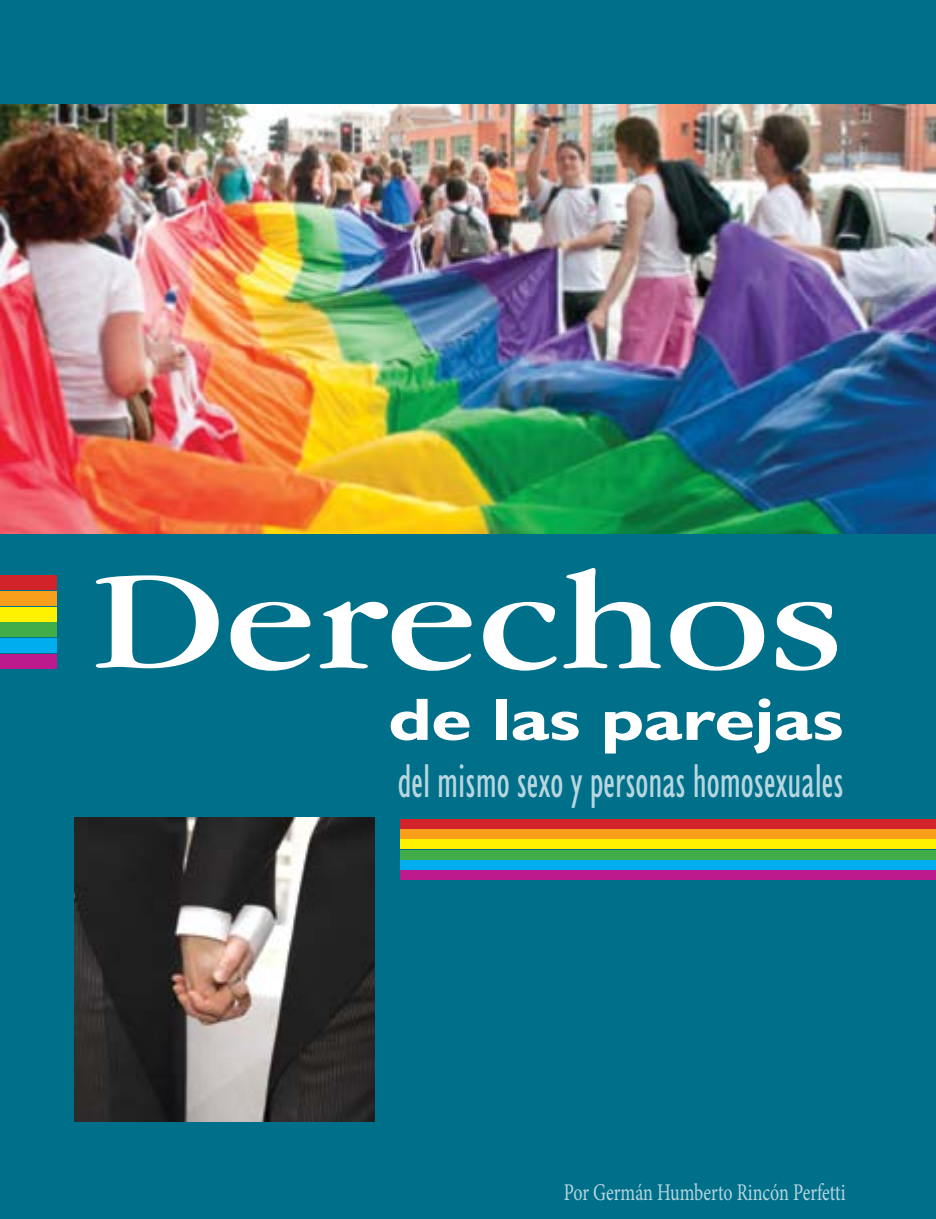
<style>
.page{position:relative;width:936px;height:1219px;background:#fff}
.page>*{position:absolute;margin:0;border:0;box-sizing:border-box;transform-origin:0 0}
.t1{font:144px "Garamond IT Cby BT";color:#fff;scale:1.25 1}
.t2{font:700 60px "Humanist 521 BT";color:#fff;scale:1.25 1}
.t3{font:condensed 48px "Humanist 521 BT";color:#b7d6e0;scale:.8 1}
.t4{font:24px "Minion Pro";color:#b7d6e0;scale:.75 1}
</style>
<div class="page">
<div style="left:0;top:0;width:935px;height:1219px;background:#006f89"></div>
<div style="left:400px;top:819px;width:535px;height:9px;background:#d2232a"></div>
<div style="left:400px;top:829px;width:535px;height:9px;background:#f99f1c"></div>
<div style="left:400px;top:839px;width:535px;height:10px;background:#fff200"></div>
<div style="left:400px;top:850px;width:535px;height:9px;background:#41ad49"></div>
<div style="left:400px;top:860px;width:535px;height:10px;background:#00aeef"></div>
<div style="left:400px;top:871px;width:535px;height:9px;background:#bd1a8d"></div>
<div style="left:0;top:575px;width:57px;height:14px;background:#d2232a"></div>
<div style="left:0;top:591px;width:57px;height:14px;background:#f99f1c"></div>
<div style="left:0;top:607px;width:57px;height:14px;background:#fff200"></div>
<div style="left:0;top:623px;width:57px;height:14px;background:#41ad49"></div>
<div style="left:0;top:639px;width:57px;height:14px;background:#00aeef"></div>
<div style="left:0;top:655px;width:57px;height:14px;background:#bd1a8d"></div>
<img style="left:75px;top:818px;width:300px;height:303px">
<img style="left:0;top:105px;width:935px;height:429px">
<h1 class="t1" style="left:91px;top:536px;width:603px">Derechos</h1>
<p class="t2" style="left:388px;top:682px;width:365px">de las parejas</p>
<p class="t3" style="left:397px;top:754px;width:559px">del mismo sexo y personas homosexuales</p>
<p class="t4" style="left:564px;top:1176px;width:377px">Por Germán Humberto Rincón Perfetti</p>
</div>
